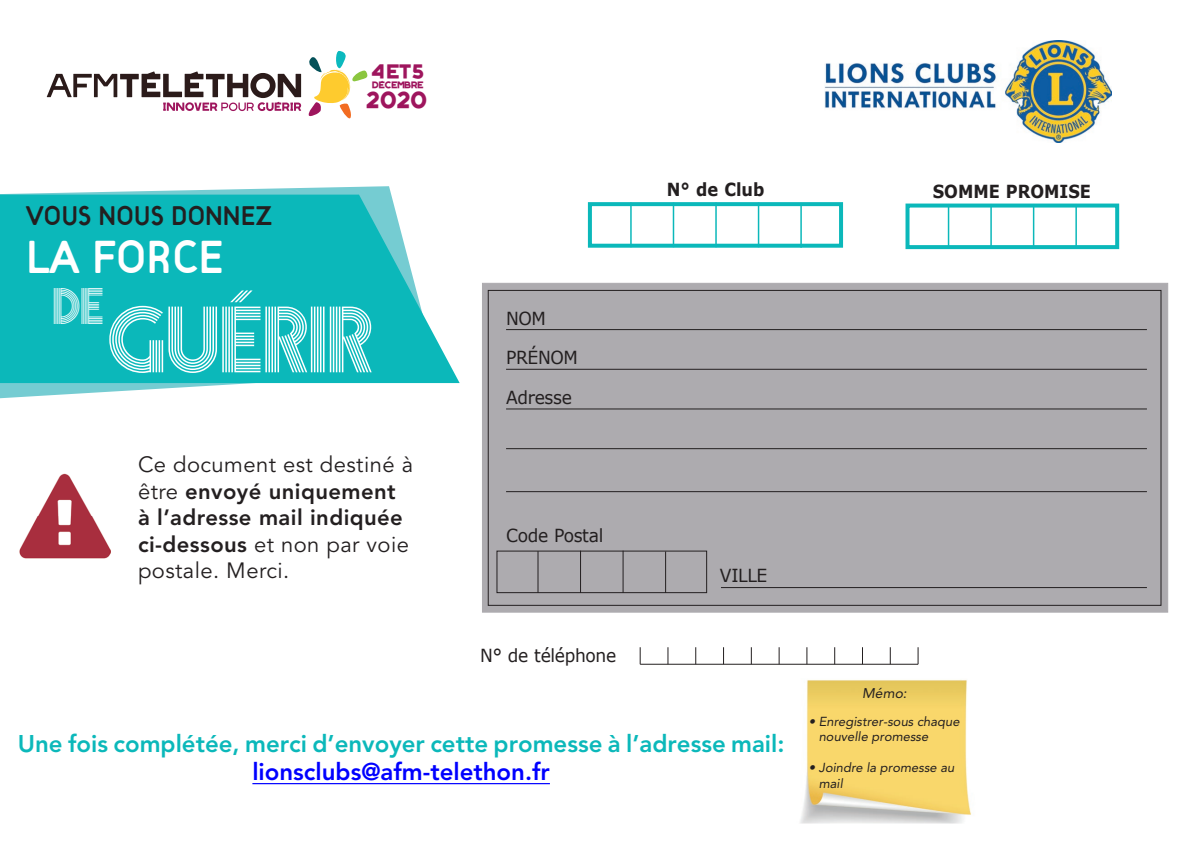
<style>
.page{position:relative;width:1191px;height:842px;background:#fff}
.page>*{position:absolute;margin:0;border:0;box-sizing:border-box;transform-origin:0 0}
.t1{font:84px "Prisma";color:#fff}
.t2{font:48px "Target Boo K";color:#fff}
.t3{font:46px "Prisma";color:#fff}
.t4{font:28px "Target Boo K";color:#231f20}
.t5{font:800 24px "Avenir LT Std";color:#0bb8ba}
.t6{font:800 24px "Avenir LT Std";color:#00f}
.t7{font:22px/26.4px "Avenir LT Std";letter-spacing:.02em;color:#231f20}
.t8{font:700 18.2px "AFM Telethon";color:#9e155d}
.t9{font:18px "Verdana";letter-spacing:-.02em;color:#231f20;scale:.95 1}
.t10{font:700 18px "Verdana";color:#231f20;scale:.9 1}
.t11{font:700 15.6px "AFM Telethon";color:#9e155d}
.t12{font:italic 14px "Avenir LT Std";color:#231f20}
.t13{font:italic 13px/15.6px "Avenir LT Std";color:#231f20}
.t14{font:700 7.6px "AFM Telethon";color:#9e155d}
.s1{font-weight:800}
</style>
<div class="page">
<svg style="left:0;top:186px;width:438px;height:212px"></svg>
<svg style="left:0;top:195px;width:459px;height:188px;background:#21bec0"></svg>
<img style="left:825px;top:40px;width:286px;height:102px">
<svg style="left:308px;top:51px;width:60px;height:68px"></svg>
<svg style="left:47px;top:71px;width:254px;height:40px"></svg>
<div style="left:482px;top:283px;width:686px;height:330px;background:#adabaf;border:1px solid #adabaf"></div>
<hr style="left:506px;top:329px;width:641px;height:1px;background:#231f20">
<hr style="left:506px;top:369px;width:641px;height:1px;background:#231f20">
<hr style="left:506px;top:409px;width:641px;height:1px;background:#231f20">
<hr style="left:506px;top:448px;width:641px;height:1px;background:#231f20">
<hr style="left:721px;top:587px;width:426px;height:1px;background:#231f20">
<div style="left:905px;top:204px;width:214px;height:45px;background:#fff;border:4px solid #0bb8ba"></div>
<hr style="left:947px;top:204px;width:2px;height:45px;background:#0bb8ba">
<hr style="left:990px;top:204px;width:1px;height:45px;background:#0bb8ba">
<hr style="left:1032px;top:204px;width:2px;height:45px;background:#0bb8ba">
<hr style="left:1075px;top:204px;width:2px;height:45px;background:#0bb8ba">
<div style="left:588px;top:202px;width:255px;height:46px;background:#fff;border:4px solid #0bb8ba"></div>
<hr style="left:630px;top:203px;width:1px;height:44px;background:#0bb8ba">
<hr style="left:672px;top:203px;width:2px;height:44px;background:#0bb8ba">
<hr style="left:715px;top:203px;width:2px;height:44px;background:#0bb8ba">
<hr style="left:758px;top:203px;width:1px;height:44px;background:#0bb8ba">
<hr style="left:800px;top:203px;width:2px;height:45px;background:#0bb8ba">
<hr style="left:640px;top:664px;width:278px;height:1px;background:#231f20">
<svg style="left:917px;top:647px;width:1px;height:17px"></svg>
<svg style="left:889px;top:647px;width:1px;height:17px"></svg>
<svg style="left:862px;top:647px;width:1px;height:17px"></svg>
<svg style="left:834px;top:647px;width:1px;height:17px"></svg>
<svg style="left:806px;top:647px;width:1px;height:17px"></svg>
<svg style="left:778px;top:647px;width:1px;height:17px"></svg>
<svg style="left:751px;top:647px;width:1px;height:17px"></svg>
<svg style="left:723px;top:647px;width:1px;height:17px"></svg>
<svg style="left:695px;top:647px;width:1px;height:17px"></svg>
<svg style="left:667px;top:647px;width:1px;height:17px"></svg>
<svg style="left:639px;top:647px;width:1px;height:17px"></svg>
<hr style="left:506px;top:491px;width:641px;height:1px;background:#231f20">
<img style="left:19px;top:473px;width:91px;height:86px">
<img style="left:25px;top:473px;width:22px;height:7px">
<hr style="left:252px;top:783px;width:298px;height:1px;background:#00f">
<img style="left:800px;top:680px;width:171px;height:143px">
<div style="left:496px;top:551px;width:211px;height:42px;border:1px solid #231f20"></div>
<hr style="left:537px;top:551px;width:1px;height:42px;background:#231f20">
<hr style="left:580px;top:551px;width:1px;height:42px;background:#231f20">
<hr style="left:622px;top:551px;width:1px;height:42px;background:#231f20">
<hr style="left:665px;top:551px;width:1px;height:42px;background:#231f20">
<p class="t11" style="left:371px;top:66px;width:55px">4ET 5</p>
<p class="t14" style="left:372px;top:82px;width:53px">DÉCEMBRE</p>
<p class="t8" style="left:366px;top:93px;width:63px">2020</p>
<p class="t4" style="left:26px;top:199px;width:248px">VOUS NOUS DONNEZ</p>
<h2 class="t2" style="left:26px;top:228px;width:199px">LA FORCE</h2>
<h3 class="t3" style="left:51px;top:272px;width:53px">DE</h3>
<h1 class="t1" style="left:105px;top:277px;width:266px">GUÉRIR</h1>
<p class="t7" style="left:138px;top:452px;width:277px">Ce document est destiné à être <span class="s1">envoyé uniquement à l’adresse mail indiquée ci-dessous</span> et non par voie postale. Merci.</p>
<p class="t9" style="left:506px;top:306px;width:44px">NOM</p>
<p class="t9" style="left:506px;top:345px;width:77px">PRÉNOM</p>
<p class="t9" style="left:506px;top:385px;width:71px">Adresse</p>
<p class="t9" style="left:506px;top:523px;width:104px">Code Postal</p>
<p class="t9" style="left:480px;top:643px;width:145px">N° de téléphone</p>
<p class="t10" style="left:667px;top:177px;width:110px">N° de Club</p>
<p class="t10" style="left:932px;top:178px;width:177px">SOMME PROMISE</p>
<p class="t9" style="left:720px;top:563px;width:51px">VILLE</p>
<p class="t5" style="left:18px;top:729px;width:768px">Une fois complétée, merci d’envoyer cette promesse à l’adresse mail:</p>
<p class="t6" style="left:252px;top:758px;width:299px">lionsclubs@afm-telethon.fr</p>
<p class="t12" style="left:862px;top:685px;width:46px">Mémo:</p>
<p class="t13" style="left:818px;top:713px;width:142px;text-indent:-10px">• Enregistrer-sous chaque nouvelle promesse</p>
<p class="t13" style="left:818px;top:760px;width:137px;text-indent:-10px">• Joindre la promesse au mail</p>
</div>
